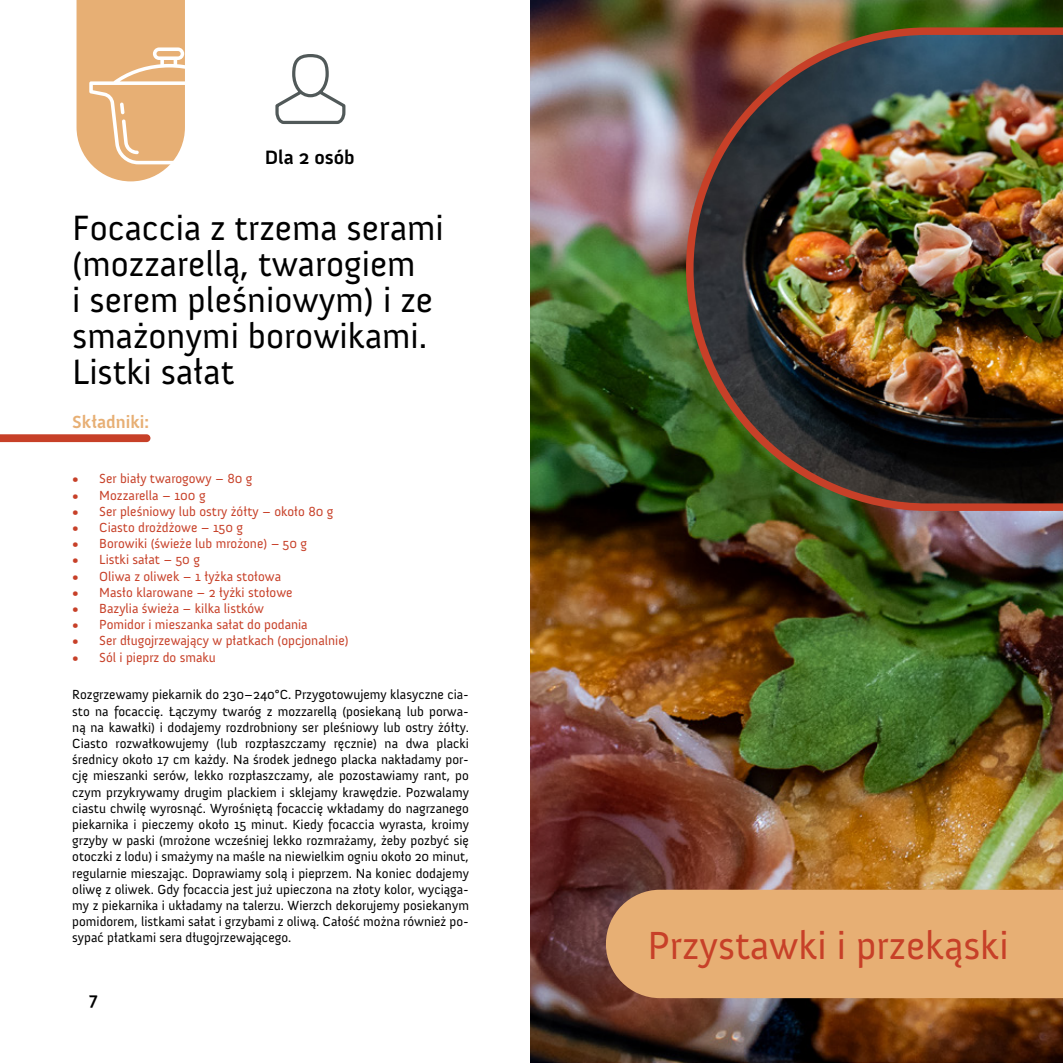
<style>
.page{position:relative;width:1063px;height:1063px;background:#fff}
.page>*{position:absolute;margin:0;border:0;box-sizing:border-box;transform-origin:0 0}
.t1{font:40.05px "Anivers";color:#c74028}
.t2{font:36px/36px "Anivers";color:#000}
.t3{font:700 19.8px "Anivers";color:#000}
.t4{font:700 18px "Anivers";color:#e7af74}
.t5{font:700 18px "Anivers";color:#000}
.t6{font:13.5px/16.2px "Anivers";color:#000;text-align:justify}
.t7{font:13.5px "Anivers";color:#c74028}
</style>
<div class="page">
<svg style="left:275px;top:54px;width:71px;height:70px"></svg>
<img style="left:530px;top:0;width:533px;height:1063px">
<svg style="left:0;top:434px;width:150px;height:8px"></svg>
<svg style="left:77px;top:0;width:108px;height:181px;background:#eaba87"></svg>
<img style="left:682px;top:24px;width:381px;height:491px">
<div style="left:606px;top:890px;width:457px;height:108px;background:#e7af74"></div>
<h3 class="t3" style="left:265px;top:146px;width:92px">Dla 2 osób</h3>
<h2 class="t2" style="left:72px;top:211px;width:373px">Focaccia z trzema serami (mozzarellą, twarogiem<br>i serem pleśniowym) i ze smażonymi borowikami.<br>Listki sałat</h2>
<h3 class="t4" style="left:72px;top:412px;width:78px">Składniki:</h3>
<p class="t7" style="left:72px;top:472px;width:182px">• Ser biały twarogowy – 80 g</p>
<p class="t7" style="left:72px;top:488px;width:135px">• Mozzarella – 100 g</p>
<p class="t7" style="left:72px;top:504px;width:263px">• Ser pleśniowy lub ostry żółty – około 80 g</p>
<p class="t7" style="left:72px;top:520px;width:172px">• Ciasto drożdżowe – 150 g</p>
<p class="t7" style="left:72px;top:536px;width:236px">• Borowiki (świeże lub mrożone) – 50 g</p>
<p class="t7" style="left:72px;top:553px;width:129px">• Listki sałat – 50 g</p>
<p class="t7" style="left:72px;top:569px;width:210px">• Oliwa z oliwek – 1 łyżka stołowa</p>
<p class="t7" style="left:72px;top:585px;width:222px">• Masło klarowane – 2 łyżki stołowe</p>
<p class="t7" style="left:72px;top:601px;width:193px">• Bazylia świeża – kilka listków</p>
<p class="t7" style="left:72px;top:617px;width:237px">• Pomidor i mieszanka sałat do podania</p>
<p class="t7" style="left:72px;top:634px;width:278px">• Ser długojrzewający w płatkach (opcjonalnie)</p>
<p class="t7" style="left:72px;top:650px;width:145px">• Sól i pieprz do smaku</p>
<p class="t6" style="left:72px;top:687px;width:398px">Rozgrzewamy piekarnik do 230–240°C. Przygotowujemy klasyczne cia&shy;sto na focaccię. Łączymy twaróg z mozzarellą (posiekaną lub porwa&shy;ną na kawałki) i dodajemy rozdrobniony ser pleśniowy lub ostry żółty.<br>Ciasto rozwałkowujemy (lub rozpłaszczamy ręcznie) na dwa placki średnicy około 17 cm każdy. Na środek jednego placka nakładamy por&shy;cję mieszanki serów, lekko rozpłaszczamy, ale pozostawiamy rant, po czym przykrywamy drugim plackiem i sklejamy krawędzie. Pozwalamy ciastu chwilę wyrosnąć. Wyrośniętą focaccię wkładamy do nagrzanego piekarnika i pieczemy około 15 minut. Kiedy focaccia wyrasta, kroimy grzyby w paski (mrożone wcześniej lekko rozmrażamy, żeby pozbyć się otoczki z lodu) i smażymy na maśle na niewielkim ogniu około 20 minut, regularnie mieszając. Doprawiamy solą i pieprzem. Na koniec dodajemy oliwę z oliwek. Gdy focaccia jest już upieczona na złoty kolor, wyciąga&shy;my z piekarnika i układamy na talerzu. Wierzch dekorujemy posiekanym pomidorem, listkami sałat i grzybami z oliwą. Całość można również po&shy;sypać płatkami sera długojrzewającego.</p>
<h3 class="t5" style="left:89px;top:989px;width:10px">7</h3>
<h1 class="t1" style="left:648px;top:924px;width:363px">Przystawki i przekąski</h1>
</div>
